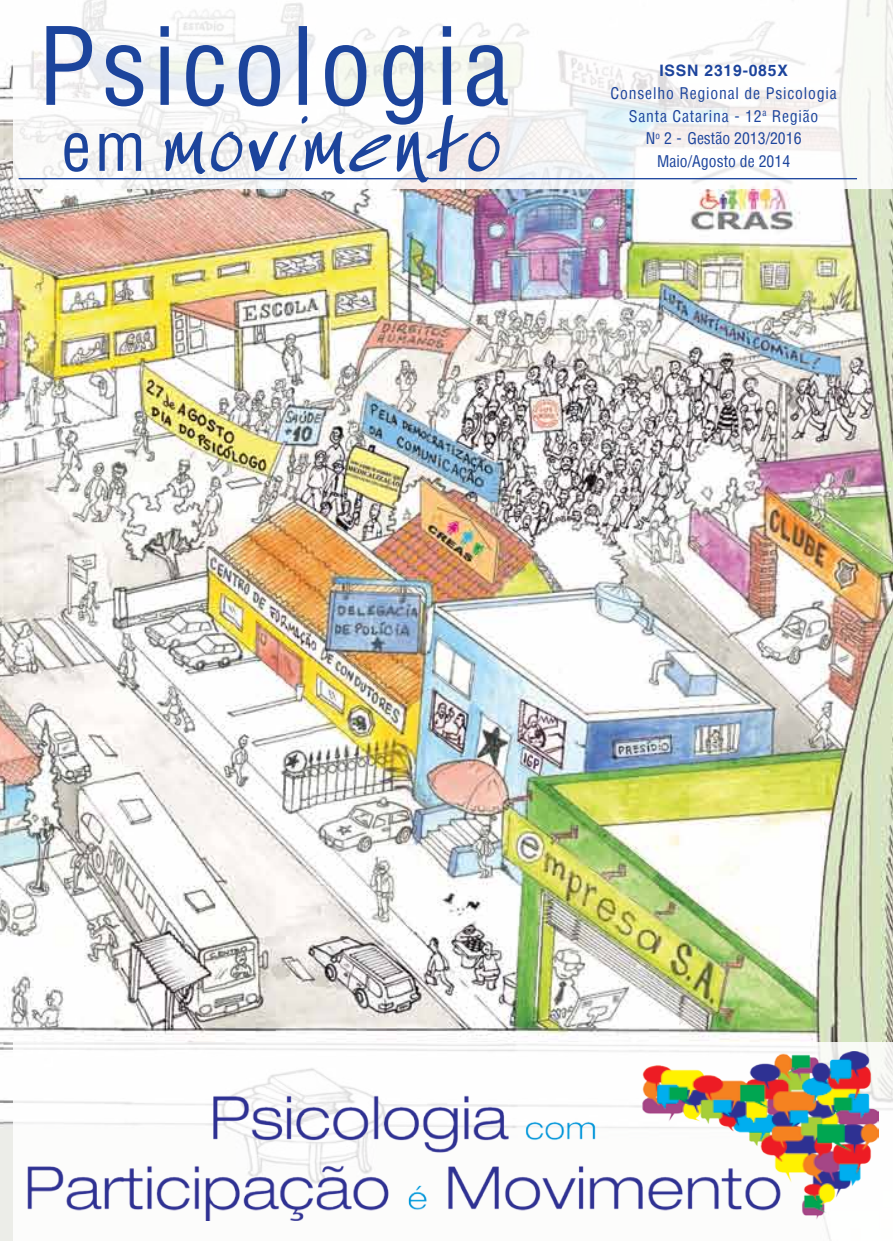
<style>
.page{position:relative;width:893px;height:1241px;background:#fff}
.page>*{position:absolute;margin:0;border:0;box-sizing:border-box;transform-origin:0 0}
.t1{font:110.25px "Especial Kay";letter-spacing:.025em;color:#1c449c}
.t2{font:condensed 105px "Helvetica";letter-spacing:.05em;color:#1c449c}
.t3{font:condensed 15.75px/22.8px "Helvetica";letter-spacing:.05em;color:#1c449c;text-align:center}
.t4{font:700 15.75px "Helvetica";letter-spacing:.05em;color:#1c449c}
.s1{font-family:"Helvetica";font-stretch:condensed;font-size:66.5px}
</style>
<div class="page">
<img style="left:0;top:60px;width:893px;height:1180px">
<div style="left:14px;top:1041px;width:879px;height:199px;background:#fff"></div>
<svg style="left:14px;top:0;width:879px;height:189px"></svg>
<hr style="left:19px;top:178px;width:838px;height:1px;background:#1c449c">
<img style="left:24px;top:1050px;width:854px;height:170px">
<h2 class="t2" style="left:37px;top:-2px;width:474px">Psicologia</h2>
<h1 class="t1" style="left:62px;top:97px;width:441px"><span class="s1">em</span> movimento</h1>
<p class="t4" style="left:659px;top:61px;width:130px">ISSN 2319-085X</p>
<p class="t3" style="left:611px;top:81px;width:228px">Conselho Regional de Psicologia<br>Santa Catarina - 12<sup>a</sup> Região<br>N<sup>o</sup> 2 - Gestão 2013/2016<br>Maio/Agosto de 2014</p>
</div>
